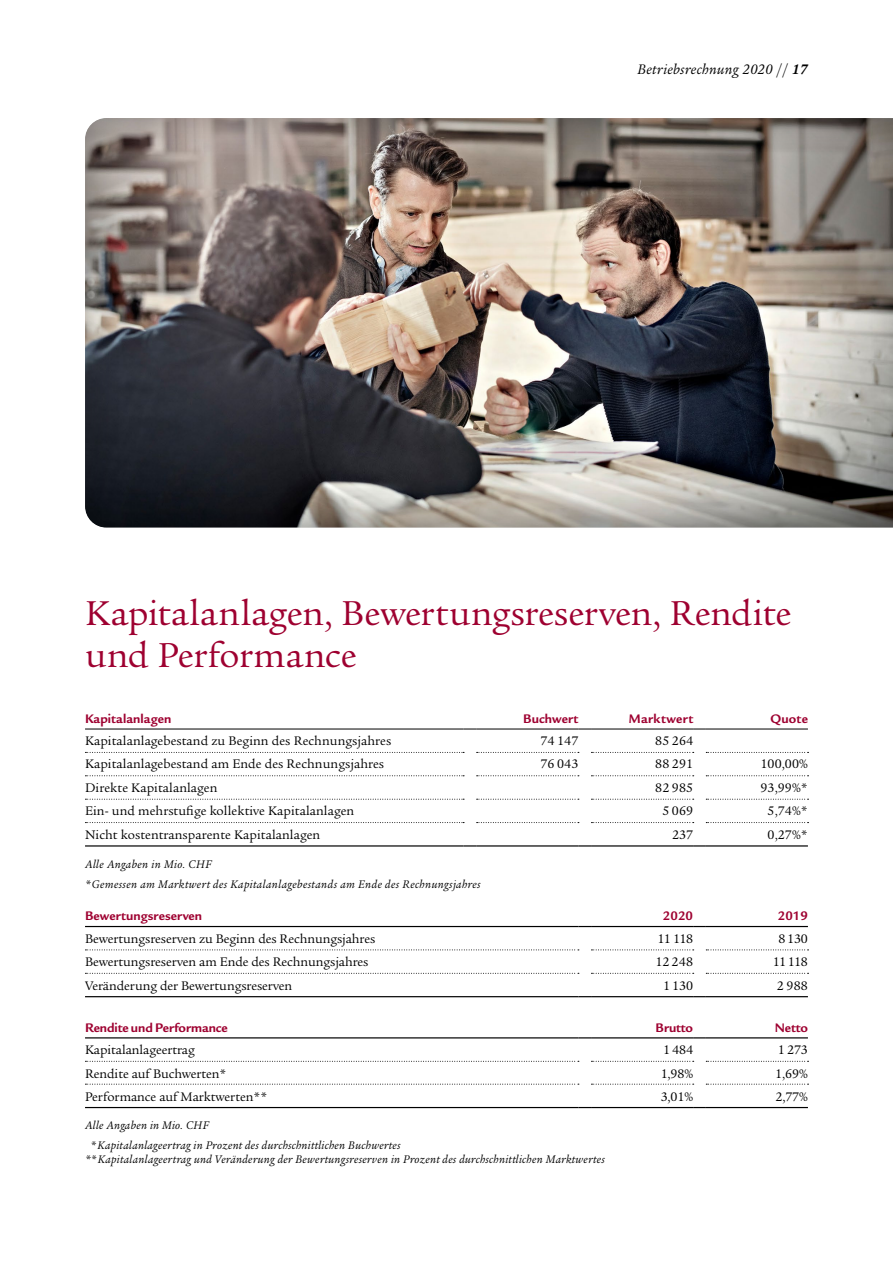
<style>
.page{position:relative;width:893px;height:1263px;background:#fff}
.page>*{position:absolute;margin:0;border:0;box-sizing:border-box;transform-origin:0 0}
.Book_25_27pt_K{font:37.5px/42px "Legacy Serif ITC Pro";letter-spacing:-.005em;color:#9e0030}
.t1{font:italic 15px "Legacy Serif ITC Pro";letter-spacing:.02em;color:#000}
.Performance_bold_lin{font:13.5px "Legacy Serif ITC Pro";letter-spacing:.005em;color:#000}
.Performance_bold_lin-2{font:700 13.5px "Legacy Sans ITC Pro";letter-spacing:.005em;color:#9e0030}
.Performance_bold_lin-3{font:700 13.5px "Legacy Sans ITC Pro";letter-spacing:.03em;color:#9e0030}
.Performance_bold_lin-4{font:italic 12px "Legacy Serif ITC Pro";letter-spacing:.03em;color:#000}
.s1{font-style:normal}
.s2{font-weight:700}
</style>
<div class="page">
<svg style="left:85px;top:728px;width:723px;height:118px"></svg>
<svg style="left:85px;top:925px;width:723px;height:183px"></svg>
<div style="left:70px;top:107px;width:823px;height:421px;background:#000;opacity:.3"></div>
<p class="t1" style="left:637px;top:60px;width:172px">Betriebsrechnung 2020 <span class="s1">//</span> <span class="s2">17</span></p>
<p class="Book_25_27pt_K" style="left:85px;top:592px;width:708px">Kapitalanlagen, Bewertungsreserven, Rendite und Performance</p>
<p class="Performance_bold_lin-2" style="left:85px;top:710px;width:88px">Kapitalanlagen</p>
<p class="Performance_bold_lin-2" style="left:523px;top:710px;width:57px">Buchwert</p>
<p class="Performance_bold_lin-3" style="left:629px;top:710px;width:66px">Marktwert</p>
<p class="Performance_bold_lin-2" style="left:770px;top:710px;width:39px">Quote</p>
<p class="Performance_bold_lin" style="left:85px;top:732px;width:308px">Kapitalanlagebestand zu Beginn des Rechnungsjahres</p>
<p class="Performance_bold_lin" style="left:540px;top:732px;width:39px">74 147</p>
<p class="Performance_bold_lin" style="left:655px;top:732px;width:39px">85 264</p>
<p class="Performance_bold_lin" style="left:85px;top:756px;width:301px">Kapitalanlagebestand am Ende des Rechnungsjahres</p>
<p class="Performance_bold_lin" style="left:540px;top:756px;width:39px">76 043</p>
<p class="Performance_bold_lin" style="left:655px;top:756px;width:39px">88 291</p>
<p class="Performance_bold_lin" style="left:760px;top:756px;width:49px">100,00%</p>
<p class="Performance_bold_lin" style="left:85px;top:779px;width:134px">Direkte Kapitalanlagen</p>
<p class="Performance_bold_lin" style="left:655px;top:779px;width:39px">82 985</p>
<p class="Performance_bold_lin" style="left:760px;top:779px;width:49px">93,99%*</p>
<p class="Performance_bold_lin" style="left:85px;top:803px;width:271px">Ein- und mehrstufige kollektive Kapitalanlagen</p>
<p class="Performance_bold_lin" style="left:662px;top:803px;width:32px">5 069</p>
<p class="Performance_bold_lin" style="left:767px;top:803px;width:42px">5,74%*</p>
<p class="Performance_bold_lin" style="left:85px;top:826px;width:237px">Nicht kostentransparente Kapitalanlagen</p>
<p class="Performance_bold_lin" style="left:672px;top:826px;width:23px">237</p>
<p class="Performance_bold_lin" style="left:767px;top:826px;width:42px">0,27%*</p>
<p class="Performance_bold_lin-4" style="left:85px;top:856px;width:128px">Alle Angaben in Mio. CHF</p>
<p class="Performance_bold_lin-4" style="left:85px;top:876px;width:397px">*Gemessen am Marktwert des Kapitalanlagebestands am Ende des Rechnungsjahres</p>
<p class="Performance_bold_lin-2" style="left:85px;top:908px;width:119px">Bewertungsreserven</p>
<p class="Performance_bold_lin-2" style="left:663px;top:908px;width:32px">2020</p>
<p class="Performance_bold_lin-2" style="left:778px;top:908px;width:32px">2019</p>
<p class="Performance_bold_lin" style="left:85px;top:930px;width:292px">Bewertungsreserven zu Beginn des Rechnungsjahres</p>
<p class="Performance_bold_lin" style="left:657px;top:930px;width:37px">11 118</p>
<p class="Performance_bold_lin" style="left:778px;top:930px;width:31px">8130</p>
<p class="Performance_bold_lin" style="left:85px;top:954px;width:285px">Bewertungsreserven am Ende des Rechnungsjahres</p>
<p class="Performance_bold_lin" style="left:655px;top:954px;width:39px">12 248</p>
<p class="Performance_bold_lin" style="left:773px;top:954px;width:37px">11118</p>
<p class="Performance_bold_lin" style="left:85px;top:977px;width:209px">Veränderung der Bewertungsreserven</p>
<p class="Performance_bold_lin" style="left:663px;top:977px;width:32px">1 130</p>
<p class="Performance_bold_lin" style="left:777px;top:977px;width:33px">2 988</p>
<p class="Performance_bold_lin-2" style="left:85px;top:1019px;width:144px">Rendite und Performance</p>
<p class="Performance_bold_lin-2" style="left:656px;top:1019px;width:39px">Brutto</p>
<p class="Performance_bold_lin-2" style="left:775px;top:1019px;width:35px">Netto</p>
<p class="Performance_bold_lin" style="left:85px;top:1042px;width:111px">Kapitalanlageertrag</p>
<p class="Performance_bold_lin" style="left:663px;top:1042px;width:31px">1 484</p>
<p class="Performance_bold_lin" style="left:778px;top:1042px;width:31px">1 273</p>
<p class="Performance_bold_lin" style="left:85px;top:1065px;width:143px">Rendite auf Buchwerten*</p>
<p class="Performance_bold_lin" style="left:661px;top:1065px;width:34px">1,98%</p>
<p class="Performance_bold_lin" style="left:775px;top:1065px;width:34px">1,69%</p>
<p class="Performance_bold_lin" style="left:85px;top:1088px;width:184px">Performance auf Marktwerten**</p>
<p class="Performance_bold_lin" style="left:661px;top:1088px;width:34px">3,01%</p>
<p class="Performance_bold_lin" style="left:775px;top:1088px;width:34px">2,77%</p>
<p class="Performance_bold_lin-4" style="left:85px;top:1118px;width:125px">Alle Angaben in Mio. CHF</p>
<p class="Performance_bold_lin-4" style="left:90px;top:1138px;width:312px">* Kapitalanlageertrag in Prozent des durchschnittlichen Buchwertes</p>
<p class="Performance_bold_lin-4" style="left:85px;top:1151px;width:521px">** Kapitalanlageertrag und Veränderung der Bewertungsreserven in Prozent des durchschnittlichen Marktwertes</p>
</div>
